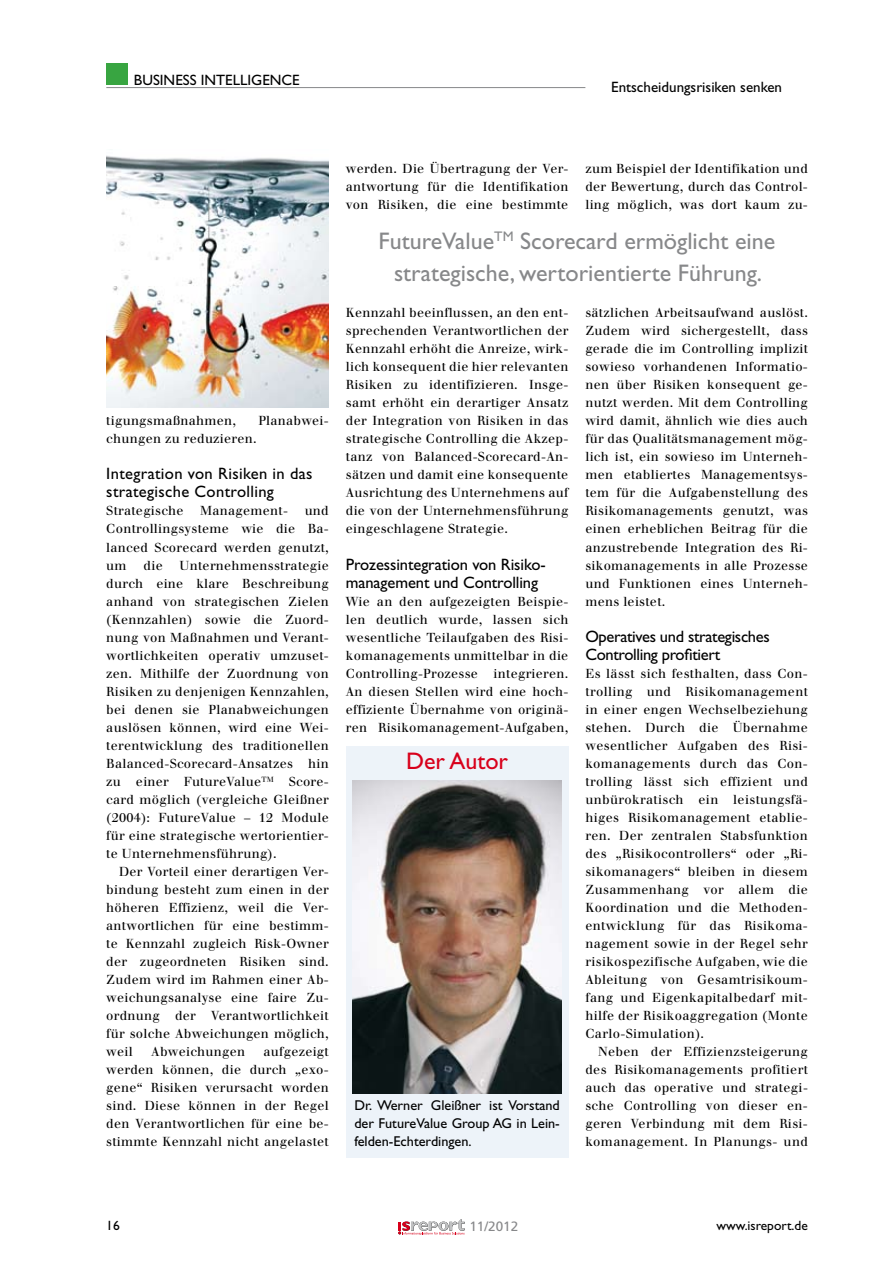
<style>
.page{position:relative;width:893px;height:1263px;background:#fff}
.page>*{position:absolute;margin:0;border:0;box-sizing:border-box;transform-origin:0 0}
.t1{font:24px/32.5px "Gill Sans";color:#87888a;text-align:center}
.t2{font:24px "Gill Sans";color:#d8001b}
.t3{font:16.5px/18px "Gill Sans";letter-spacing:-.005em;color:#000}
.t4{font:16.5px/18px "Gill Sans";letter-spacing:.02em;color:#000}
.t5{font:15px "Gill Sans";color:#000}
.t6{font:14.25px/18px "Gill Sans";color:#000;text-align:justify}
.t7{font:13.5px "Gill Sans";color:#000}
.t8{font:13.5px "Frutiger";color:#87888a}
.t9{font:12.75px/18px "Walbaum";letter-spacing:.02em;color:#000;text-align:justify}
</style>
<div class="page">
<div style="left:106px;top:64px;width:22px;height:21px;background:#38a541"></div>
<hr style="left:106px;top:87px;width:479px;height:1px;background:#87888a">
<svg style="left:398px;top:1219px;width:67px;height:16px"></svg>
<img style="left:106px;top:155px;width:223px;height:252px">
<div style="left:346px;top:746px;width:222px;height:412px;background:#edf3f9"></div>
<img style="left:353px;top:781px;width:208px;height:312px">
<p class="t5" style="left:134px;top:71px;width:158px">business intelligence</p>
<p class="t5" style="left:611px;top:78px;width:172px">Entscheidungsrisiken senken</p>
<p class="t9" style="left:106px;top:412px;width:131px">tigungsmaßnahmen,</p>
<p class="t9" style="left:258px;top:412px;width:72px">Planabwei-</p>
<p class="t9" style="left:106px;top:430px;width:152px">chungen zu reduzieren.</p>
<p class="t4" style="left:106px;top:465px;width:208px">Integration von Risiken in das strategische Controlling</p>
<p class="t9" style="left:106px;top:502px;width:79px">Strategische</p>
<p class="t9" style="left:200px;top:502px;width:89px">Management-</p>
<p class="t9" style="left:106px;top:502px;width:224px;text-indent:198px">und Controllingsysteme wie die Ba&shy;lanced Scorecard werden genutzt, um</p>
<p class="t9" style="left:106px;top:556px;width:224px;text-indent:73px">Unternehmensstrategie durch eine klare Beschreibung anhand von strategischen Zielen (Kennzahlen) sowie die Zuord&shy;nung von Maßnahmen und Verant&shy;wortlichkeiten operativ umzuset&shy;zen. Mithilfe der Zuordnung von Risiken zu denjenigen Kennzahlen, bei denen sie Planabweichungen auslösen können, wird eine Wei&shy;terentwicklung des traditionellen Balanced-Scorecard-Ansatzes hin zu einer FutureValue<sup>TM</sup> Score&shy;card möglich (vergleiche Gleißner (2004): FutureValue – 12 Module für eine strategische wertorientier&shy;te Unternehmensführung).</p>
<p class="t9" style="left:106px;top:862px;width:224px;text-indent:13px">Der Vorteil einer derartigen Ver&shy;bindung besteht zum einen in der höheren Effizienz, weil die Ver&shy;antwortlichen für eine bestimm&shy;te Kennzahl zugleich Risk-Owner der zugeordneten Risiken sind.<br>Zudem wird im Rahmen einer Ab&shy;weichungsanalyse eine faire Zu&shy;ordnung der Verantwortlichkeit für solche Abweichungen möglich, weil</p>
<p class="t9" style="left:144px;top:556px;width:21px">die</p>
<p class="t9" style="left:106px;top:1042px;width:224px;text-indent:157px">aufgezeigt werden können, die durch „exo&shy;gene“ Risiken verursacht worden sind. Diese können in der Regel den Verantwortlichen für eine be&shy;stimmte Kennzahl nicht angelastet</p>
<p class="t9" style="left:151px;top:1042px;width:95px">Abweichungen</p>
<p class="t9" style="left:346px;top:160px;width:224px">werden. Die Übertragung der Ver&shy;antwortung für die Identifikation von Risiken, die eine bestimmte</p>
<p class="t9" style="left:585px;top:160px;width:224px">zum Beispiel der Identifikation und der Bewertung, durch das Control&shy;ling möglich, was dort kaum zu-</p>
<h1 class="t1" style="left:378px;top:224px;width:398px">FutureValue<sup>TM</sup> Scorecard ermöglicht eine strategische, wertorientierte Führung.</h1>
<p class="t9" style="left:346px;top:304px;width:224px">Kennzahl beeinflussen, an den ent&shy;sprechenden Verantwortlichen der Kennzahl erhöht die Anreize, wirk&shy;lich konsequent die hier relevanten Risiken zu identifizieren. Insge&shy;samt erhöht ein derartiger Ansatz der Integration von Risiken in das strategische Controlling die Akzep&shy;tanz von Balanced-Scorecard-An&shy;sätzen und damit eine konsequente Ausrichtung des Unternehmens auf die von der Unternehmensführung eingeschlagene Strategie.</p>
<p class="t3" style="left:346px;top:555px;width:201px">Prozessintegration von Risiko&shy;management und Controlling</p>
<p class="t9" style="left:346px;top:592px;width:224px">Wie an den aufgezeigten Beispie&shy;len deutlich wurde, lassen sich wesentliche Teilaufgaben des Risi&shy;komanagements unmittelbar in die Controlling-Prozesse integrieren.<br>An diesen Stellen wird eine hoch&shy;effiziente Übernahme von originä&shy;ren Risikomanagement-Aufgaben,</p>
<h1 class="t2" style="left:406px;top:747px;width:104px">Der Autor</h1>
<p class="t6" style="left:354px;top:1096px;width:207px">Dr. Werner Gleißner ist Vorstand der FutureValue G roup AG in Lein&shy;felden-Echterdingen.</p>
<p class="t9" style="left:585px;top:304px;width:224px">sätzlichen Arbeitsaufwand auslöst.<br>Zudem wird sichergestellt, dass gerade die im Controlling implizit sowieso vorhandenen Informatio&shy;nen über Risiken konsequent ge&shy;nutzt werden. Mit dem Controlling wird damit, ähnlich wie dies auch für das Qualitätsmanagement mög&shy;lich ist, ein sowieso im Unterneh&shy;men etabliertes Managementsys&shy;tem für die Aufgabenstellung des Risikomanagements genutzt, was einen erheblichen Beitrag für die anzustrebende Integration des Ri&shy;sikomanagements in alle Prozesse und Funktionen eines Unterneh&shy;mens leistet.</p>
<p class="t3" style="left:585px;top:627px;width:186px">Operatives und strategisches<br>Controlling profitiert</p>
<p class="t9" style="left:585px;top:664px;width:224px">Es lässt sich festhalten, dass Con&shy;trolling und Risikomanagement in einer engen Wechselbeziehung stehen. Durch die Übernahme wesentlicher Aufgaben des Risi&shy;komanagements durch das Con&shy;trolling lässt sich effizient und unbürokratisch ein leistungsfä&shy;higes Risikomanagement etablie&shy;ren. Der zentralen Stabsfunktion des „Risikocontrollers“ oder „Ri&shy;sikomanagers“ bleiben in diesem Zusammenhang vor allem die Koordination und die Methoden&shy;entwicklung für das Risikoma&shy;nagement sowie in der Regel sehr risikospezifische Aufgaben, wie die Ableitung von Gesamtrisikoum&shy;fang und Eigenkapitalbedarf mit&shy;hilfe der Risikoaggregation (Monte Carlo-Simulation).</p>
<p class="t9" style="left:585px;top:1042px;width:224px;text-indent:13px">Neben der Effizienzsteigerung des Risikomanagements profitiert auch das operative und strategi&shy;sche Controlling von dieser en&shy;geren Verbindung mit dem Risi&shy;komanagement. In Planungs- und</p>
<p class="t7" style="left:106px;top:1218px;width:15px">16</p>
<p class="t8" style="left:469px;top:1218px;width:50px">11/2012</p>
<p class="t7" style="left:716px;top:1218px;width:93px">www.isreport.de</p>
</div>
